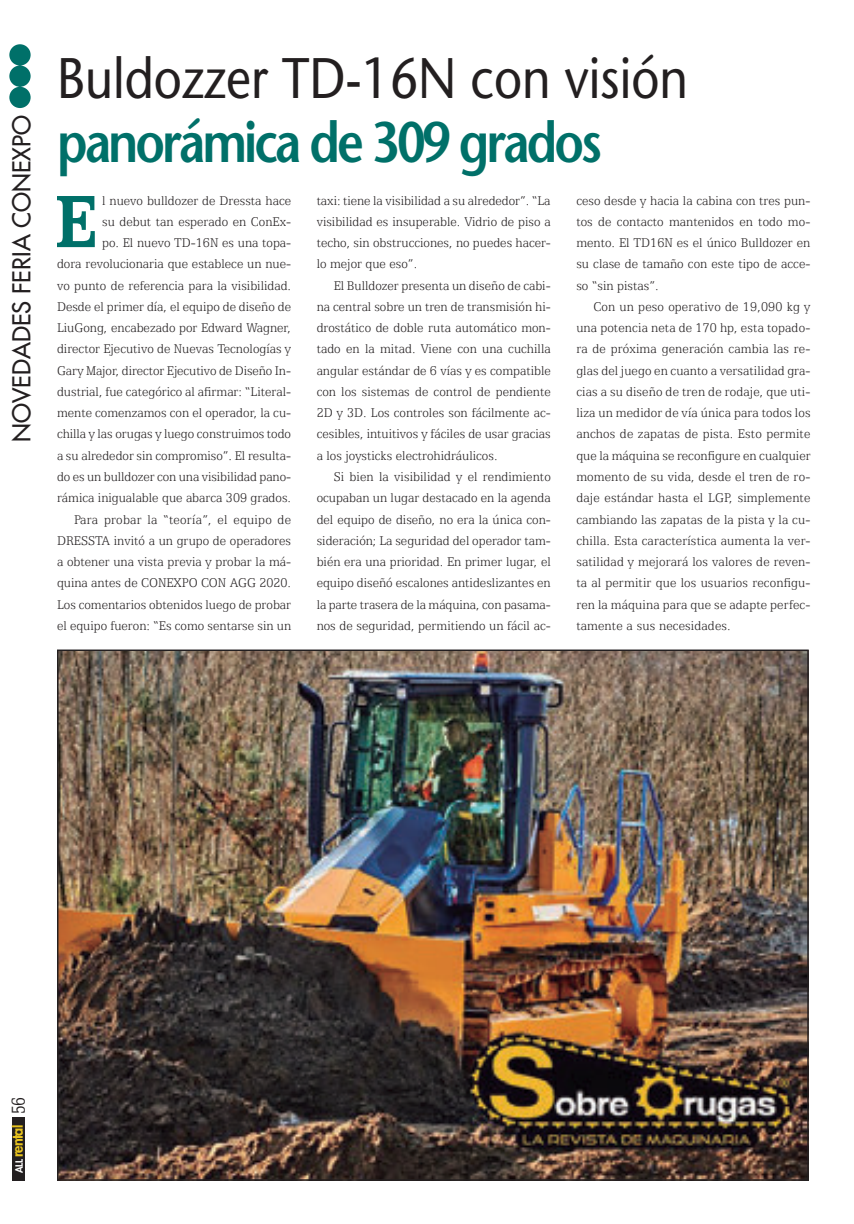
<style>
.page{position:relative;width:854px;height:1224px;background:#fff}
.page>*{position:absolute;margin:0;border:0;box-sizing:border-box;transform-origin:0 0}
.t1{font:700 83.55px "Egyptian 505 BT";color:#007069;scale:.9 1}
.t2{font:57px "Stone Sans";color:#231f20;scale:.86 1}
.t3{font:600 57px "Stone Sans";letter-spacing:-.06em;color:#007069;scale:.86 1}
.t4{font:24px "Futura";color:#231f20}
.t5{font:800 15px "Futura";color:#e8c31d;scale:.96 1}
.t6{font:300 14.25px/21.3px "Egyptian 505 BT";color:#231f20;text-align:justify;scale:.9 1}
.s1{font-size:9.75px;color:#fff}
.s2{font-size:12.75px}
.s3{font-family:"Egyptian 505 BT";font-weight:400;font-size:21px;color:#231f20}
</style>
<div class="page">
<div style="left:12px;top:1117px;width:13px;height:64px;background:#231f20"></div>
<svg style="left:9px;top:44px;width:22px;height:64px"></svg>
<img style="left:59px;top:651px;width:748px;height:528px">
<h3 class="t4" style="left:7px;top:442px;width:328px;rotate:-90deg">NOVEDADES FERIA CONEXPO</h3>
<h2 class="t2" style="left:57px;top:45px;width:735px">Buldozzer TD-16N con visión</h2>
<h2 class="t3" style="left:57px;top:108px;width:635px">panorámica de 309 grados</h2>
<p class="t6" style="left:57px;top:189px;width:262px;text-align:right">l nuevo bulldozer de Dressta hace<br>su debut tan esperado en ConEx-<br>po. El nuevo TD-16N es una topa-<br>dora revolucionaria que establece un nue&shy;vo punto de referencia para la visibilidad.<br>Desde el primer día, el equipo de diseño de LiuGong, encabezado por Edward Wagner, director Ejecutivo de Nuevas Tecnologías y Gary Major, director Ejecutivo de Diseño In&shy;dustrial, fue categórico al afirmar: “Literal&shy;mente comenzamos con el operador, la cu&shy;chilla y las orugas y luego construimos todo a su alrededor sin compromiso”. El resulta&shy;do es un bulldozer con una visibilidad pano&shy;rámica inigualable que abarca 309 grados.<br>Para probar la “teoría”, el equipo de DRESSTA invitó a un grupo de operadores a obtener una vista previa y probar la má&shy;quina antes de CONEXPO CON AGG 2020.<br>Los comentarios obtenidos luego de probar el equipo fueron: “Es como sentarse sin un</p>
<p class="t6" style="left:317px;top:189px;width:262px">taxi: tiene la visibilidad a su alrededor”. “La visibilidad es insuperable. Vidrio de piso a techo, sin obstrucciones, no puedes hacer&shy;lo mejor que eso”.</p>
<h1 class="t1" style="left:54px;top:172px;width:50px">E</h1>
<p class="t6" style="left:317px;top:274px;width:262px;text-indent:17px">El Bulldozer presenta un diseño de cabi&shy;na central sobre un tren de transmisión hi&shy;drostático de doble ruta automático mon&shy;tado en la mitad. Viene con una cuchilla angular estándar de 6 vías y es compatible con los sistemas de control de pendiente 2D y 3D. Los controles son fácilmente ac&shy;cesibles, intuitivos y fáciles de usar gracias a los joysticks electrohidráulicos.</p>
<p class="t6" style="left:317px;top:466px;width:262px;text-indent:17px">Si bien la visibilidad y el rendimiento ocupaban un lugar destacado en la agenda del equipo de diseño, no era la única con&shy;sideración; La seguridad del operador tam&shy;bién era una prioridad. En primer lugar, el equipo diseñó escalones antideslizantes en la parte trasera de la máquina, con pasama&shy;nos de seguridad, permitiendo un fácil ac-</p>
<p class="t6" style="left:576px;top:189px;width:262px">ceso desde y hacia la cabina con tres pun&shy;tos de contacto mantenidos en todo mo&shy;mento. El TD16N es el único Bulldozer en su clase de tamaño con este tipo de acce&shy;so “sin pistas”.</p>
<p class="t6" style="left:576px;top:296px;width:262px;text-indent:17px">Con un peso operativo de 19,090 kg y una potencia neta de 170 hp, esta topado&shy;ra de próxima generación cambia las re&shy;glas del juego en cuanto a versatilidad gra&shy;cias a su diseño de tren de rodaje, que uti&shy;liza un medidor de vía única para todos los anchos de zapatas de pista. Esto permite que la máquina se reconfigure en cualquier momento de su vida, desde el tren de ro&shy;daje estándar hasta el LGP, simplemente cambiando las zapatas de la pista y la cu&shy;chilla. Esta característica aumenta la ver&shy;satilidad y mejorará los valores de reven&shy;ta al permitir que los usuarios reconfigu&shy;ren la máquina para que se adapte perfec&shy;tamente a sus necesidades.</p>
<p class="t5" style="left:8px;top:1173px;width:81px;rotate:-90deg"><span class="s1">ALL</span> renta<span class="s2">l</span> <span class="s3">56</span></p>
</div>
